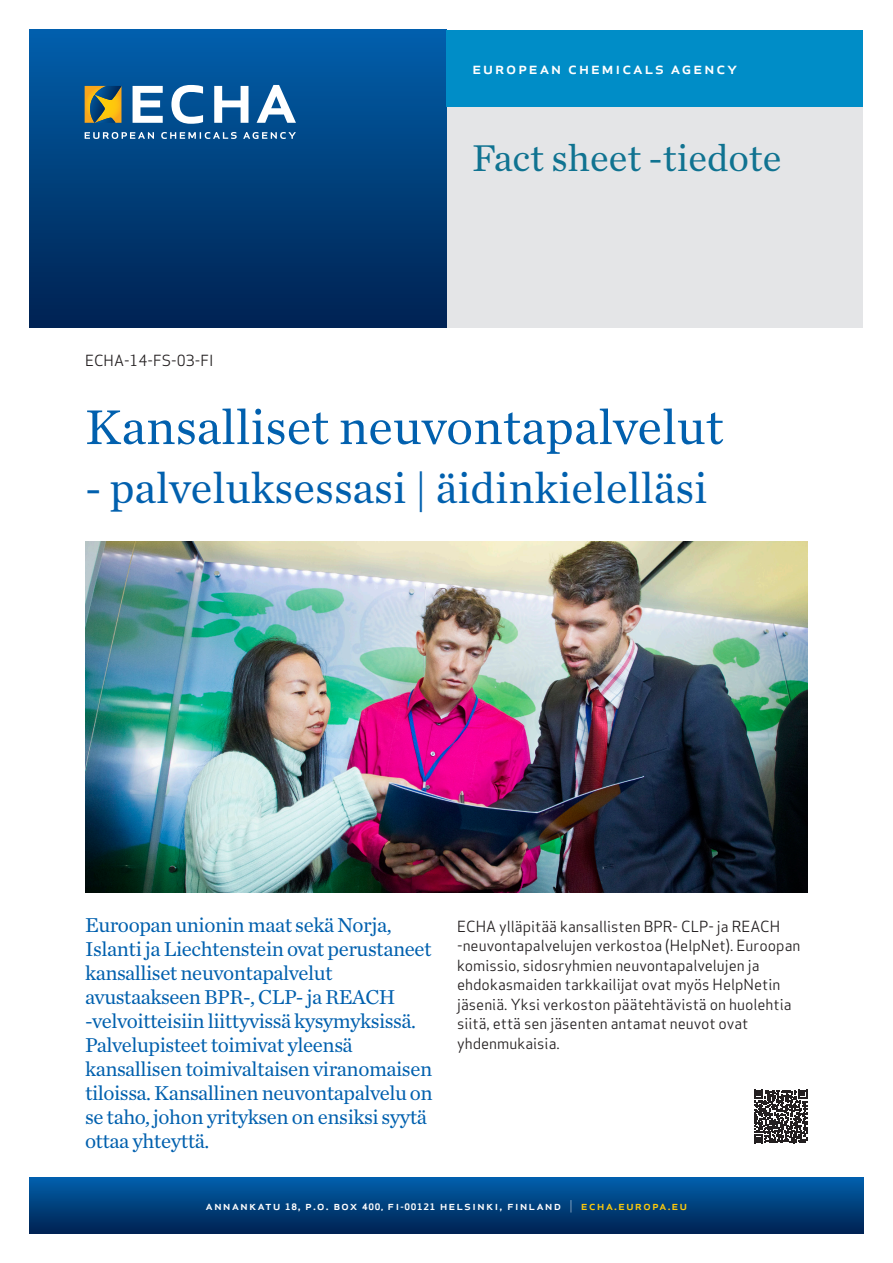
<style>
.page{position:relative;width:893px;height:1263px;background:#fff}
.page>*{position:absolute;margin:0;border:0;box-sizing:border-box;transform-origin:0 0}
.Main_Headline_Chroni{font:51px "Chronicle Text G1";color:#0160ae}
.Main_Headline_Chroni-2{font:45px "Chronicle Text G1";color:#0160ae}
.t1{font:39px "Chronicle Text G1";color:#107391}
.Leadtext_Chronicle_G{font:21px/24px "Chronicle Text G1";letter-spacing:-.02em;color:#0160ae}
.t2{font:500 16.5px "Apex Sans";letter-spacing:.075em;color:#fff;scale:1.08 1}
.Bodytext{font:15px/19.5px "Apex Sans";color:#231f20}
.t3{font:500 12.15px "Apex Sans";letter-spacing:.075em;color:#fff;scale:1.08 1}
.s1{font-weight:700;font-size:8.7px}
.s2{font-weight:700;font-size:8.25px}
.s3{font-weight:300}
.s4{color:#feca0a}
</style>
<div class="page">
<svg style="left:30px;top:1178px;width:833px;height:55px;background:#00407e"></svg>
<div style="left:446px;top:106px;width:417px;height:221px;background:#e4e5e7"></div>
<svg style="left:30px;top:30px;width:416px;height:297px;background:#003f7b"></svg>
<svg style="left:85px;top:132px;width:211px;height:7px"></svg>
<svg style="left:133px;top:85px;width:163px;height:39px"></svg>
<svg style="left:85px;top:86px;width:36px;height:37px"></svg>
<div style="left:446px;top:30px;width:417px;height:76px;background:#008dc7"></div>
<img style="left:85px;top:542px;width:723px;height:351px">
<svg style="left:754px;top:1090px;width:53px;height:53px"></svg>
<p class="t2" style="left:472px;top:54px;width:52px">reach</p>
<p class="t2" style="left:472px;top:54px;width:248px">european chemicals agency</p>
<p class="Bodytext" style="left:85px;top:349px;width:130px">ECHA-14-FS-03-FI</p>
<p class="t1" style="left:472px;top:128px;width:311px">Fact sheet -tiedote</p>
<h3 class="t1" style="left:544px;top:128px;width:91px">sheet</h3>
<p class="Main_Headline_Chroni" style="left:85px;top:388px;width:640px">Kansalliset neuvontapalvelut</p>
<p class="Main_Headline_Chroni-2" style="left:85px;top:453px;width:624px">- palveluksessasi | äidinkielelläsi</p>
<p class="Leadtext_Chronicle_G" style="left:85px;top:911px;width:349px">Euroopan unionin maat sekä Norja, Islanti ja Liechtenstein ovat perustaneet kansalliset neuvontapalvelut avustaakseen BPR-, CLP- ja REACH -velvoitteisiin liittyvissä kysymyksissä.<br>Palvelupisteet toimivat yleensä kansallisen toimivaltaisen viranomaisen tiloissa. Kansallinen neuvontapalvelu on se taho, johon yrityksen on ensiksi syytä ottaa yhteyttä.</p>
<p class="Bodytext" style="left:457px;top:915px;width:345px">ECHA ylläpitää kansallisten BPR- CLP- ja REACH -neuvontapalvelujen verkostoa (HelpNet). Euroopan komissio, sidosryhmien neuvontapalvelujen ja ehdokasmaiden tarkkailijat ovat myös HelpNetin jäseniä. Yksi verkoston päätehtävistä on huolehtia siitä, että sen jäsenten antamat neuvot ovat yhdenmukaisia.</p>
<p class="t3" style="left:206px;top:1195px;width:448px">annankatu <span class="s1">18</span>, p.o. box <span class="s1">400,</span> fi<span class="s2">-</span><span class="s1">00121</span> helsinki, finland <span class="s3">|</span> <span class="s4">echa.europa.eu</span></p>
</div>
